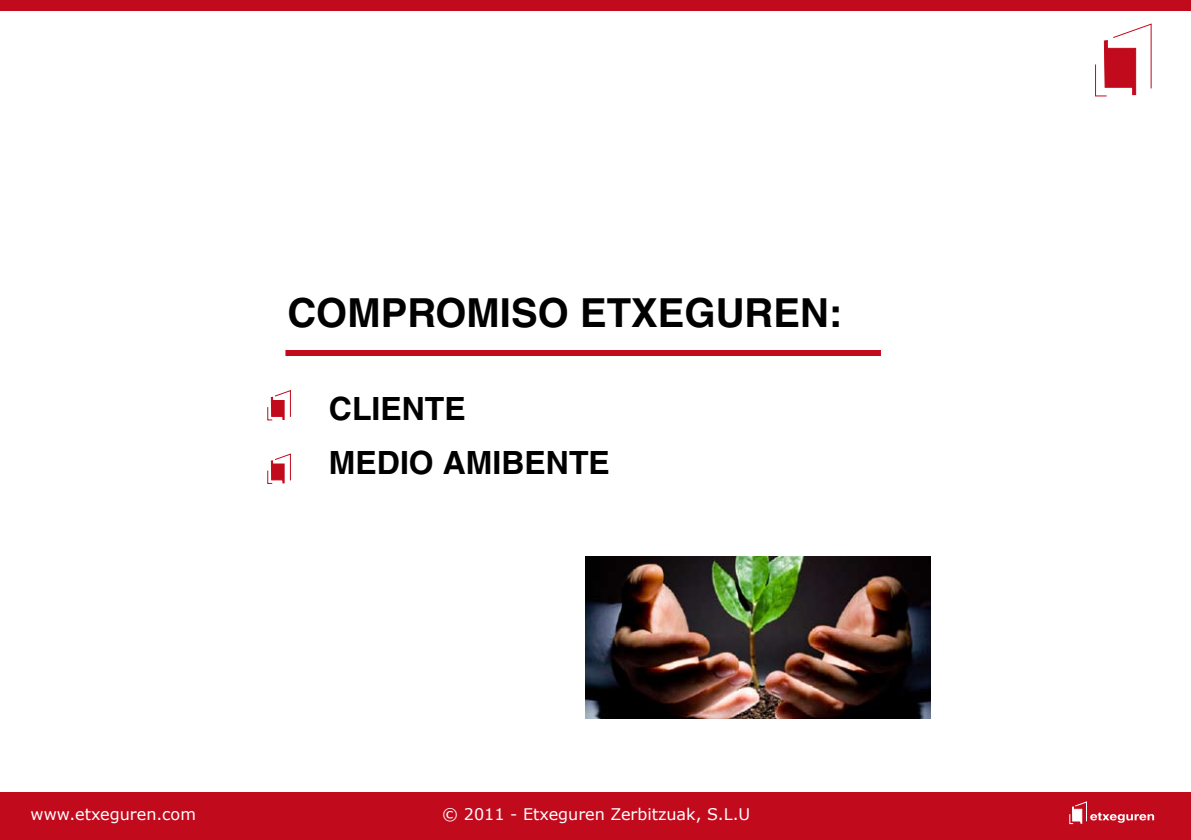
<style>
.page{position:relative;width:1191px;height:840px;background:#fff}
.page>*{position:absolute;margin:0;border:0;box-sizing:border-box;transform-origin:0 0}
.t1{font:700 40px "Helvetica LT";color:#000}
.t2{font:700 32px/54px "Helvetica LT";color:#000}
.t3{font:16px "Verdana";color:#fff}
</style>
<div class="page">
<div style="left:0;top:0;width:1191px;height:10px;background:#c20a1d"></div>
<div style="left:285px;top:350px;width:596px;height:6px;background:#c20a1d"></div>
<svg style="left:268px;top:390px;width:22px;height:30px"></svg>
<svg style="left:268px;top:453px;width:22px;height:30px"></svg>
<svg style="left:1095px;top:24px;width:56px;height:72px"></svg>
<div style="left:0;top:792px;width:1191px;height:47px;background:#c20a1d"></div>
<svg style="left:1069px;top:801px;width:85px;height:22px"></svg>
<img style="left:585px;top:556px;width:345px;height:161px">
<h1 class="t1" style="left:287px;top:288px;width:556px">COMPROMISO ETXEGUREN:</h1>
<h2 class="t2" style="left:329px;top:381px;width:282px">CLIENTE<br>MEDIO AMIBENTE</h2>
<p class="t3" style="left:31px;top:803px;width:167px">www.etxeguren.com</p>
<p class="t3" style="left:442px;top:803px;width:309px">© 2011 - Etxeguren Zerbitzuak, S.L.U</p>
</div>
